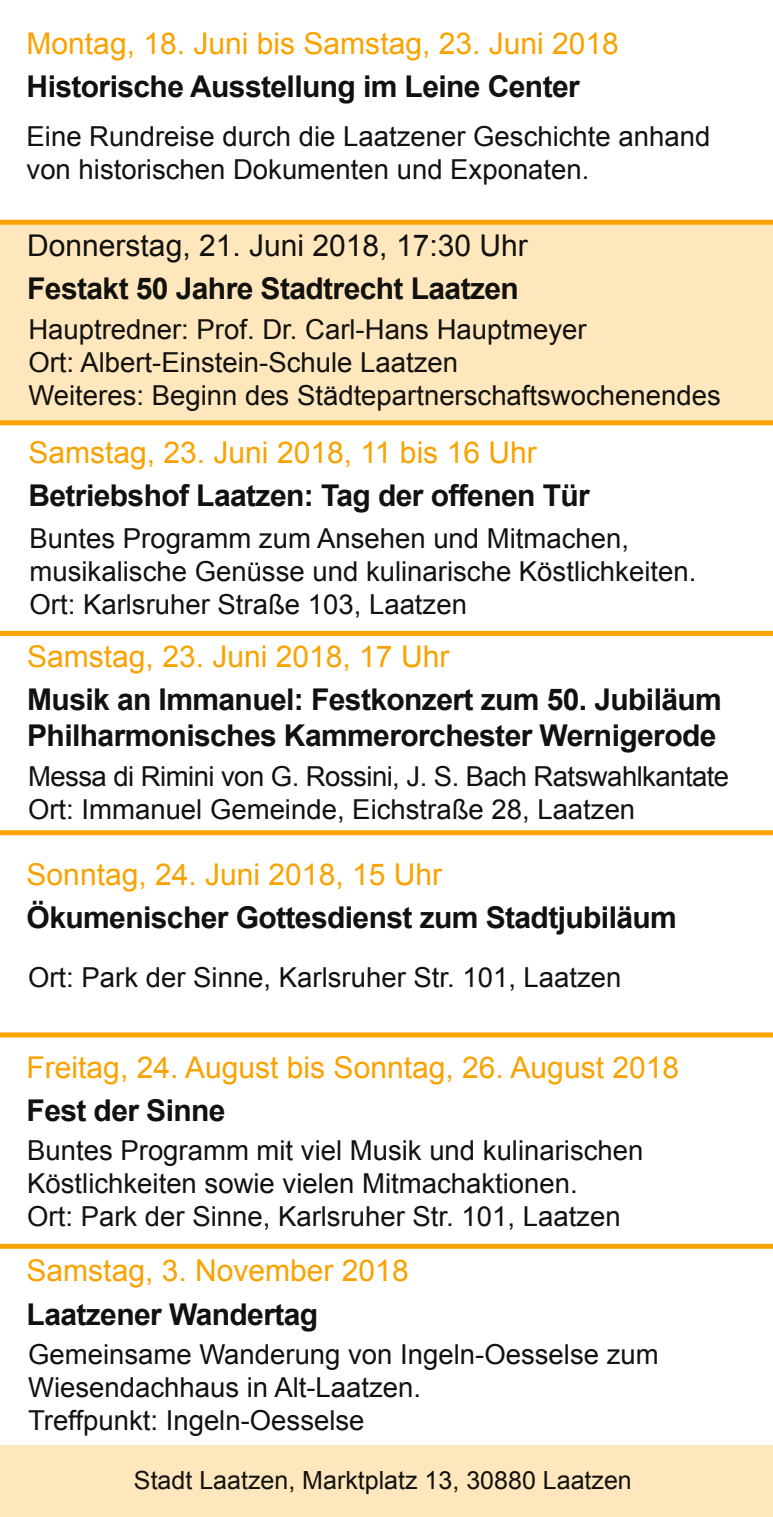
<style>
.page{position:relative;width:773px;height:1517px;background:#fff}
.page>*{position:absolute;margin:0;border:0;box-sizing:border-box;transform-origin:0 0}
.t1{font:700 30px/36px "Arial";letter-spacing:-.02em;color:#11110f}
.t2{font:30px "Arial";color:#f9a200}
.t3{font:30px "Arial";color:#11110f}
.t4{font:27.5px/33px "Arial";color:#11110f}
.t5{font:27.5px/33px "Arial";letter-spacing:-.02em;color:#11110f}
.t6{font:25px "Arial";color:#11110f}
</style>
<div class="page">
<div style="left:0;top:220px;width:772px;height:200px;background:#ffe7bd"></div>
<div style="left:0;top:1445px;width:772px;height:72px;background:#ffe7bd"></div>
<div style="left:0;top:220px;width:772px;height:5px;background:#f9a200"></div>
<div style="left:0;top:420px;width:772px;height:5px;background:#f9a200"></div>
<div style="left:0;top:631px;width:772px;height:5px;background:#f9a200"></div>
<div style="left:0;top:830px;width:772px;height:5px;background:#f9a200"></div>
<div style="left:0;top:1032px;width:772px;height:5px;background:#f9a200"></div>
<div style="left:0;top:1243px;width:772px;height:5px;background:#f9a200"></div>
<p class="t2" style="left:27px;top:23px;width:593px">Montag, 18. Juni bis Samstag, 23. Juni 2018</p>
<p class="t1" style="left:27px;top:69px;width:554px">Historische Ausstellung im Leine Center</p>
<p class="t4" style="left:27px;top:120px;width:685px">Eine Rundreise durch die Laatzener Geschichte anhand von historischen Dokumenten und Exponaten.</p>
<p class="t3" style="left:27px;top:224px;width:502px">Donnerstag, 21. Juni 2018, 17:30 Uhr</p>
<p class="t1" style="left:27px;top:271px;width:493px">Festakt 50 Jahre Stadtrecht Laatzen</p>
<p class="t4" style="left:28px;top:313px;width:693px">Hauptredner: Prof. Dr. Carl-Hans Hauptmeyer<br>Ort: Albert-Einstein-Schule Laatzen<br>Weiteres: Beginn des Städtepartnerschaftswochenendes</p>
<p class="t2" style="left:28px;top:431px;width:510px">Samstag, 23. Juni 2018, 11 bis 16 Uhr</p>
<p class="t1" style="left:28px;top:478px;width:563px">Betriebshof Laatzen: Tag der offenen Tür</p>
<p class="t4" style="left:30px;top:522px;width:668px">Buntes Programm zum Ansehen und Mitmachen, musikalische Genüsse und kulinarische Köstlichkeiten.<br>Ort: Karlsruher Straße 103, Laatzen</p>
<p class="t2" style="left:27px;top:636px;width:423px">Samstag, 23. Juni 2018, 17 Uhr</p>
<p class="t1" style="left:27px;top:682px;width:696px">Musik an Immanuel: Festkonzert zum 50. Jubiläum<br>Philharmonisches Kammerorchester Wernigerode</p>
<p class="t5" style="left:28px;top:759px;width:702px">Messa di Rimini von G. Rossini, J. S. Bach Ratswahlkantate<br>Ort: Immanuel Gemeinde, Eichstraße 28, Laatzen</p>
<p class="t2" style="left:27px;top:853px;width:417px">Sonntag, 24. Juni 2018, 15 Uhr</p>
<p class="t1" style="left:27px;top:900px;width:651px">Ökumenischer Gottesdienst zum Stadtjubiläum</p>
<p class="t4" style="left:28px;top:961px;width:595px">Ort: Park der Sinne, Karlsruher Str. 101, Laatzen</p>
<p class="t2" style="left:27px;top:1046px;width:654px">Freitag, 24. August bis Sonntag, 26. August 2018</p>
<p class="t1" style="left:27px;top:1093px;width:200px">Fest der Sinne</p>
<p class="t4" style="left:27px;top:1133px;width:617px">Buntes Programm mit viel Musik und kulinarischen<br>Köstlichkeiten sowie vielen Mitmachaktionen.<br>Ort: Park der Sinne, Karlsruher Str. 101, Laatzen</p>
<p class="t2" style="left:27px;top:1250px;width:383px">Samstag, 3. November 2018</p>
<p class="t1" style="left:27px;top:1296px;width:293px">Laatzener Wandertag</p>
<p class="t4" style="left:28px;top:1337px;width:632px">Gemeinsame Wanderung von Ingeln-Oesselse zum<br>Wiesendachhaus in Alt-Laatzen.<br>Treffpunkt: Ingeln-Oesselse</p>
<p class="t6" style="left:134px;top:1462px;width:499px">Stadt Laatzen, Marktplatz 13, 30880 Laatzen</p>
</div>
